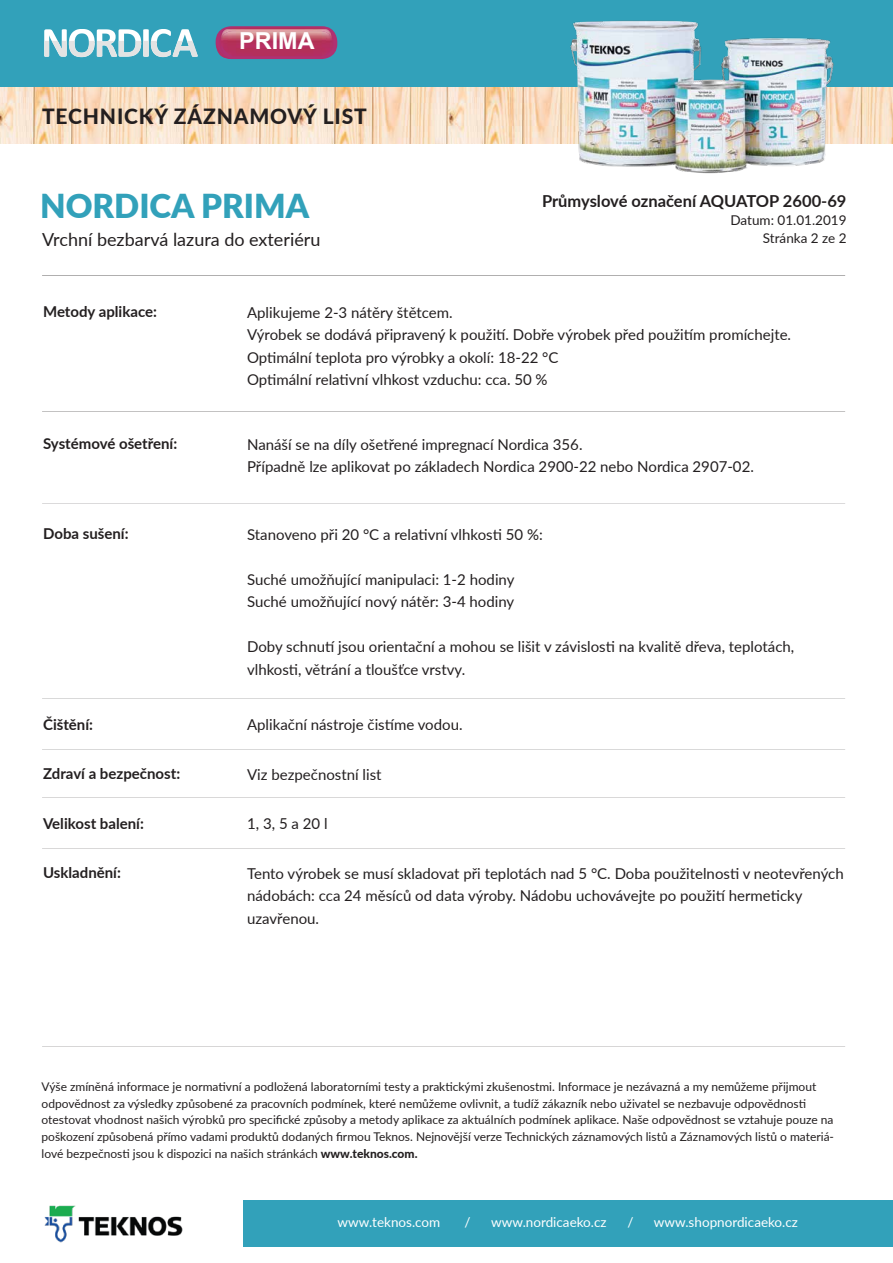
<style>
.page{position:relative;width:893px;height:1263px;background:#fff}
.page>*{position:absolute;margin:0;border:0;box-sizing:border-box;transform-origin:0 0}
.t1{font:900 33px "Lato";color:#32a1ba}
.t2{font:700 23.4px "Arial";color:#fff}
.t3{font:800 21px "Lato";letter-spacing:.04em;color:#231f20}
.t4{font:18px "Lato";color:#231f20}
.t5{font:700 16.5px "Lato";color:#231f20}
.t6{font:15px/22.5px "Lato";color:#231f20}
.t7{font:700 15px "Lato";color:#231f20}
.t8{font:13.5px "Lato";color:#fff}
.t9{font:13.5px/18px "Lato";color:#231f20;text-align:right}
.t10{font:12px/16.5px "Lato";color:#231f20}
.s1{font-weight:800}
</style>
<div class="page">
<img style="left:0;top:86px;width:147px;height:58px">
<img style="left:147px;top:86px;width:150px;height:58px">
<img style="left:297px;top:86px;width:139px;height:58px">
<img style="left:436px;top:86px;width:106px;height:58px">
<img style="left:859px;top:0;width:34px;height:144px">
<div style="left:0;top:0;width:892px;height:86px;background:#32a1ba"></div>
<img style="left:542px;top:20px;width:317px;height:154px">
<div style="left:243px;top:1200px;width:650px;height:47px;background:#32a1ba"></div>
<img style="left:44px;top:1205px;width:139px;height:38px">
<svg style="left:69px;top:29px;width:129px;height:28px"></svg>
<div style="left:216px;top:26px;width:121px;height:33px;background:#af3172;border-radius:16px"></div>
<img style="left:219px;top:27px;width:115px;height:29px">
<img style="left:217px;top:42px;width:8px;height:16px">
<img style="left:221px;top:29px;width:111px;height:2px">
<img style="left:221px;top:31px;width:111px;height:25px">
<h2 class="t2" style="left:239px;top:26px;width:77px">PRIMA</h2>
<h3 class="t3" style="left:42px;top:101px;width:326px">TECHNICKÝ ZÁZNAMOVÝ LIST</h3>
<h1 class="t1" style="left:40px;top:181px;width:271px">NORDICA PRIMA</h1>
<p class="t4" style="left:42px;top:226px;width:280px">Vrchní bezbarvá lazura do exteriéru</p>
<p class="t5" style="left:542px;top:188px;width:306px">Průmyslové označení AQUATOP 2600-69</p>
<p class="t9" style="left:730px;top:210px;width:118px">Datum: 01.01.2019<br>Stránka 2 ze 2</p>
<p class="t7" style="left:43px;top:301px;width:115px">Metody aplikace:</p>
<p class="t6" style="left:247px;top:300px;width:545px">Aplikujeme 2-3 nátěry štětcem.<br>Výrobek se dodává připravený k použití. Dobře výrobek před použitím promíchejte.<br>Optimální teplota pro výrobky a okolí: 18-22 °C<br>Optimální relativní vlhkost vzduchu: cca. 50 %</p>
<p class="t7" style="left:43px;top:432px;width:136px">Systémové ošetření:</p>
<p class="t6" style="left:247px;top:432px;width:508px">Nanáší se na díly ošetřené impregnací Nordica 356.<br>Případně lze aplikovat po základech Nordica 2900-22 nebo Nordica 2907-02.</p>
<p class="t7" style="left:43px;top:523px;width:87px">Doba sušení:</p>
<p class="t6" style="left:247px;top:522px;width:297px">Stanoveno při 20 °C a relativní vlhkosti 50 %:</p>
<p class="t6" style="left:247px;top:567px;width:269px">Suché umožňující manipulaci: 1-2 hodiny<br>Suché umožňující nový nátěr: 3-4 hodiny</p>
<p class="t6" style="left:247px;top:635px;width:549px">Doby schnutí jsou orientační a mohou se lišit v závislosti na kvalitě dřeva, teplotách, vlhkosti, větrání a tloušťce vrstvy.</p>
<p class="t7" style="left:43px;top:713px;width:51px">Čištění:</p>
<p class="t6" style="left:247px;top:713px;width:217px">Aplikační nástroje čistíme vodou.</p>
<p class="t7" style="left:43px;top:763px;width:139px">Zdraví a bezpečnost:</p>
<p class="t6" style="left:247px;top:762px;width:136px">Viz bezpečnostní list</p>
<p class="t7" style="left:43px;top:812px;width:102px">Velikost balení:</p>
<p class="t6" style="left:247px;top:812px;width:82px">1, 3, 5 a 20 l</p>
<p class="t6" style="left:247px;top:861px;width:598px">Tento výrobek se musí skladovat při teplotách nad 5 °C. Doba použitelnosti v neotevřených nádobách: cca 24 měsíců od data výroby. Nádobu uchovávejte po použití hermeticky uzavřenou.</p>
<p class="t7" style="left:43px;top:862px;width:79px">Uskladnění:</p>
<p class="t10" style="left:42px;top:1078px;width:794px">Výše zmíněná informace je normativní a podložená laboratorními testy a praktickými zkušenostmi. Informace je nezávazná a my nemůžeme přijmout odpovědnost za výsledky způsobené za pracovních podmínek, které nemůžeme ovlivnit, a tudíž zákazník nebo uživatel se nezbavuje odpovědnosti otestovat vhodnost našich výrobků pro specifické způsoby a metody aplikace za aktuálních podmínek aplikace. Naše odpovědnost se vztahuje pouze na poškození způsobená přímo vadami produktů dodaných firmou Teknos. Nejnovější verze Technických záznamových listů a Záznamových listů o materiá&shy;lové bezpečnosti jsou k dispozici na našich stránkách <span class="s1">www.teknos.com.</span></p>
<p class="t8" style="left:338px;top:1212px;width:104px">www.teknos.com</p>
<p class="t8" style="left:465px;top:1212px;width:8px">/</p>
<p class="t8" style="left:491px;top:1212px;width:117px">www.nordicaeko.cz</p>
<p class="t8" style="left:627px;top:1212px;width:8px">/</p>
<p class="t8" style="left:654px;top:1212px;width:146px">www.shopnordicaeko.cz</p>
</div>
